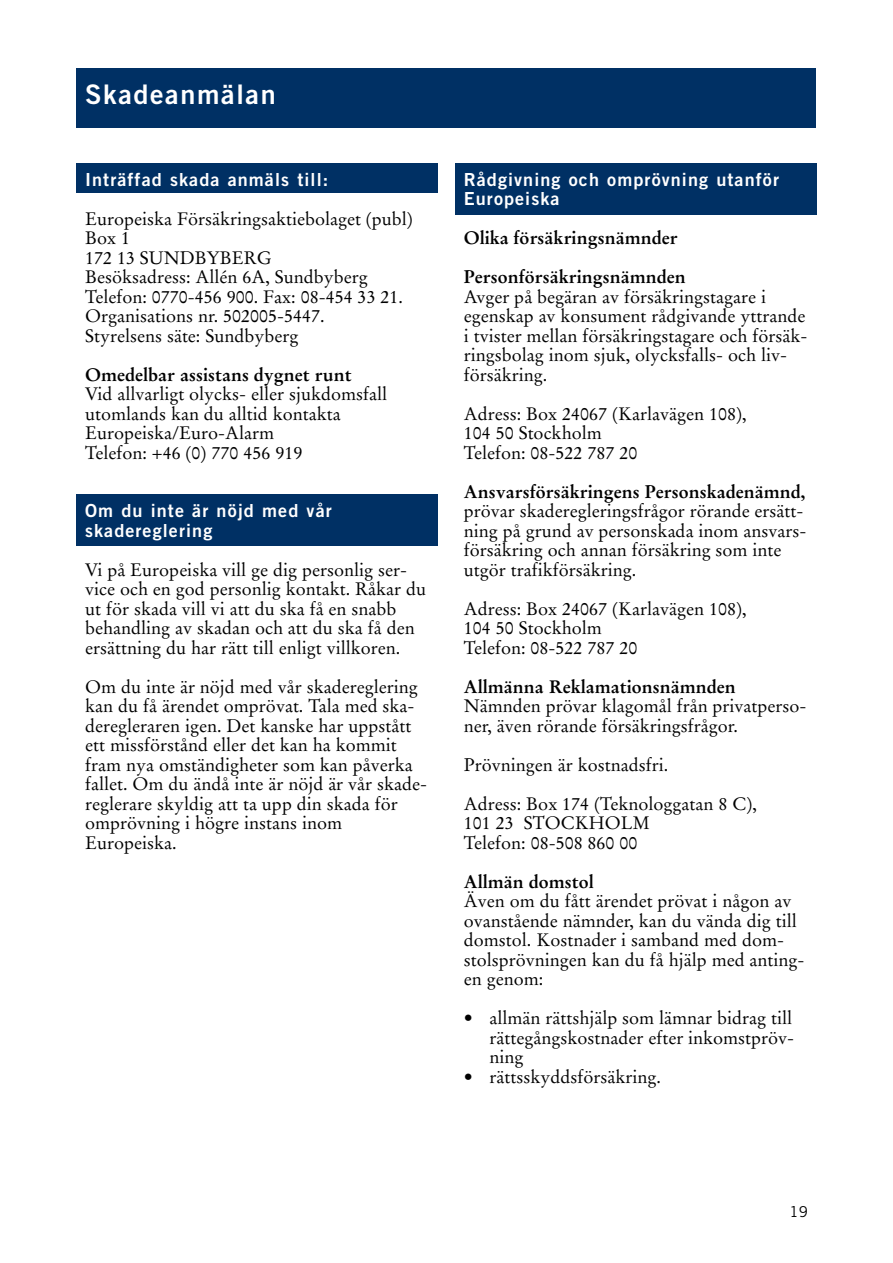
<style>
.page{position:relative;width:893px;height:1263px;background:#fff}
.page>*{position:absolute;margin:0;border:0;box-sizing:border-box;transform-origin:0 0}
.t1{font:27px "Trade Gothic Bold Two";letter-spacing:.06em;color:#fff}
.t2{font:18px/19.5px "Stempel Garamond";color:#000}
.t3{font:700 18px/39px "Stempel Garamond";color:#000}
.t4{font:18px/19.5px "Trade Gothic Bold Two";letter-spacing:.06em;color:#fff}
.t5{font:15px "Trade Gothic";color:#000}
</style>
<div class="page">
<div style="left:77px;top:164px;width:361px;height:29px;background:#003064"></div>
<div style="left:455px;top:164px;width:361px;height:51px;background:#003064"></div>
<div style="left:77px;top:68px;width:739px;height:59px;background:#003064"></div>
<div style="left:77px;top:494px;width:361px;height:51px;background:#003064"></div>
<h1 class="t1" style="left:85px;top:78px;width:192px">Skadeanmälan</h1>
<p class="t4" style="left:85px;top:169px;width:245px">Inträffad skada anmäls till:</p>
<p class="t2" style="left:85px;top:209px;width:329px">Europeiska Försäkringsaktiebolaget (publ)<br>Box 1<br>172 13 SUNDBYBERG<br>Besöksadress: Allén 6A, Sundbyberg<br>Telefon: 0770-456 900. Fax: 08-454 33 21.<br>Organisations nr. 502005-5447.<br>Styrelsens säte: Sundbyberg</p>
<p class="t3" style="left:85px;top:355px;width:268px">Omedelbar assistans dygnet runt</p>
<p class="t2" style="left:85px;top:384px;width:304px">Vid allvarligt olycks- eller sjukdomsfall utomlands kan du alltid kontakta<br>Europeiska/Euro-Alarm<br>Telefon: +46 (0) 770 456 919</p>
<p class="t4" style="left:85px;top:501px;width:248px">Om du inte är nöjd med vår skadereglering</p>
<p class="t2" style="left:85px;top:560px;width:343px">Vi på Europeiska vill ge dig personlig ser&shy;vice och en god personlig kontakt. Råkar du ut för skada vill vi att du ska få en snabb behandling av skadan och att du ska få den ersättning du har rätt till enligt villkoren.</p>
<p class="t2" style="left:85px;top:677px;width:344px">Om du inte är nöjd med vår skadereglering kan du få ärendet omprövat. Tala med ska&shy;deregleraren igen. Det kanske har uppstått ett missförstånd eller det kan ha kommit fram nya omständigheter som kan påverka fallet. Om du ändå inte är nöjd är vår skade&shy;reglerare skyldig att ta upp din skada för omprövning i högre instans inom Europeiska.</p>
<p class="t4" style="left:464px;top:169px;width:317px">Rådgivning och omprövning utanför<br>Europeiska</p>
<p class="t3" style="left:464px;top:218px;width:223px">Olika försäkringsnämnder<br>Personförsäkringsnämnden</p>
<p class="t2" style="left:464px;top:287px;width:345px">Avger på begäran av försäkringstagare i egenskap av konsument rådgivande yttrande i tvister mellan försäkringstagare och försäk&shy;ringsbolag inom sjuk, olycksfalls- och liv&shy;försäkring.</p>
<p class="t2" style="left:464px;top:404px;width:284px">Adress: Box 24067 (Karlavägen 108),<br>104 50 Stockholm<br>Telefon: 08-522 787 20</p>
<p class="t3" style="left:464px;top:472px;width:343px">Ansvarsförsäkringens Personskadenämnd,</p>
<p class="t2" style="left:464px;top:501px;width:344px">prövar skaderegleringsfrågor rörande ersätt&shy;ning på grund av personskada inom ansvars&shy;försäkring och annan försäkring som inte utgör trafikförsäkring.</p>
<p class="t2" style="left:464px;top:599px;width:284px">Adress: Box 24067 (Karlavägen 108),<br>104 50 Stockholm<br>Telefon: 08-522 787 20</p>
<p class="t3" style="left:464px;top:667px;width:273px">Allmänna Reklamationsnämnden</p>
<p class="t2" style="left:464px;top:696px;width:344px">Nämnden prövar klagomål från privatperso&shy;ner, även rörande försäkringsfrågor.</p>
<p class="t2" style="left:464px;top:745px;width:295px;line-height:39px">Prövningen är kostnadsfri.<br>Adress: Box 174 (Teknologgatan 8 C),</p>
<p class="t2" style="left:464px;top:813px;width:187px">101 23 STOCKHOLM<br>Telefon: 08-508 860 00</p>
<p class="t3" style="left:464px;top:862px;width:131px">Allmän domstol</p>
<p class="t2" style="left:464px;top:891px;width:342px">Även om du fått ärendet prövat i någon av ovanstående nämnder, kan du vända dig till domstol. Kostnader i samband med dom&shy;stolsprövningen kan du få hjälp med anting&shy;en genom:</p>
<p class="t2" style="left:489px;top:1008px;width:306px;text-indent:-26px">• allmän rättshjälp som lämnar bidrag till rättegångskostnader efter inkomstpröv&shy;ning</p>
<p class="t2" style="left:464px;top:1067px;width:199px">• rättsskyddsförsäkring.</p>
<p class="t5" style="left:790px;top:1203px;width:20px">19</p>
</div>
